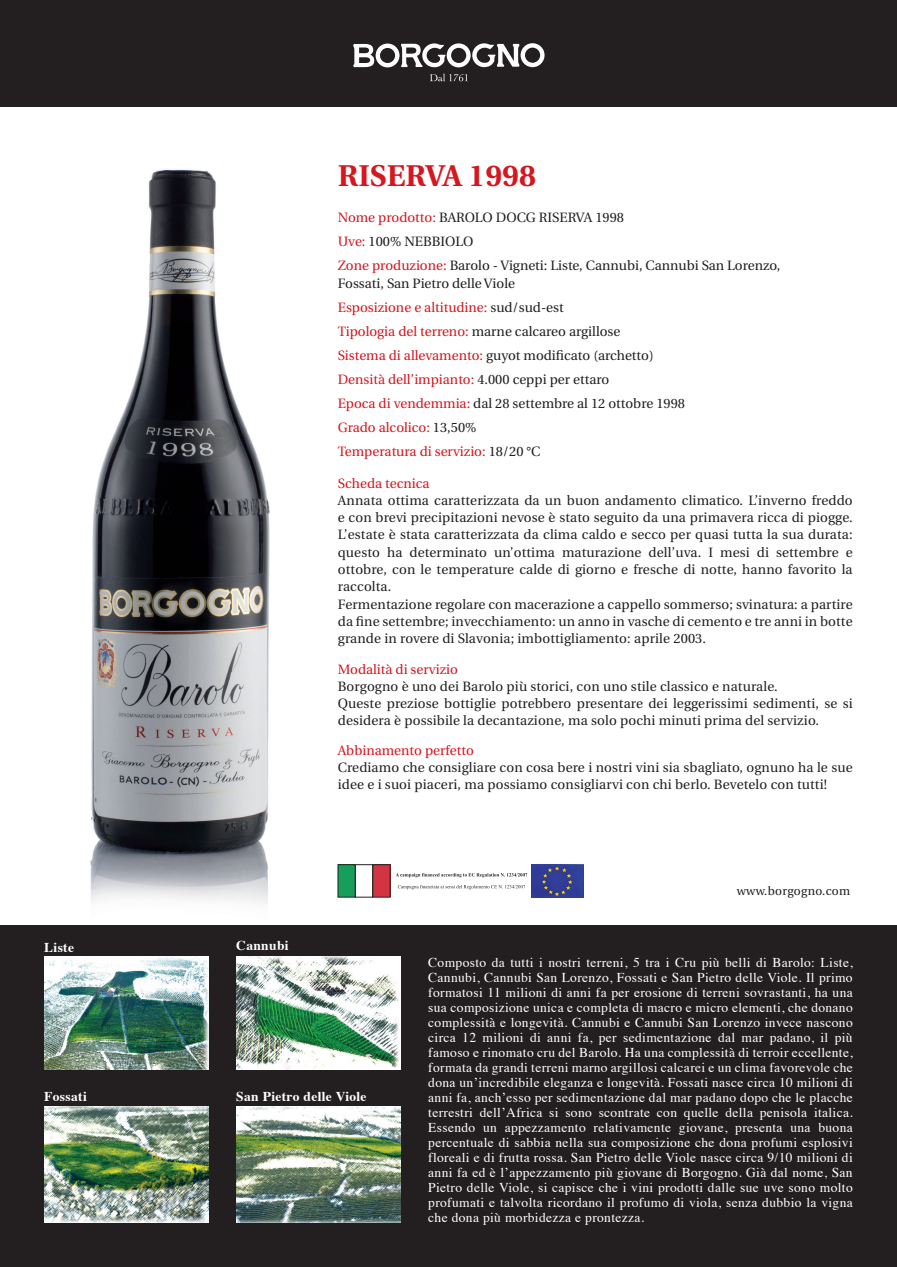
<style>
.page{position:relative;width:897px;height:1267px;background:#fff}
.page>*{position:absolute;margin:0;border:0;box-sizing:border-box;transform-origin:0 0}
.t1{font:700 30px "Utopia";color:#d5171f}
.t2{font:13.5px/17.2px "Utopia";letter-spacing:.01em;color:#231f20}
.t3{font:13.5px/15px "Times";letter-spacing:.025em;color:#fff;text-align:justify}
.t4{font:13.5px "Utopia";color:#d5171f}
.t5{font:700 13.5px "Times";letter-spacing:.025em;color:#fff}
.t6{font:12px "Utopia";letter-spacing:.025em;color:#231f20}
.s1{color:#d5171f}
.s2{color:#231f20}
</style>
<div class="page">
<img style="left:90px;top:169px;width:180px;height:736px">
<div style="left:0;top:0;width:896px;height:107px;background:#231f20"></div>
<svg style="left:430px;top:74px;width:37px;height:7px"></svg>
<svg style="left:353px;top:43px;width:191px;height:24px"></svg>
<div style="left:0;top:924px;width:896px;height:342px;background:#231f20"></div>
<img style="left:236px;top:956px;width:164px;height:113px">
<img style="left:44px;top:956px;width:164px;height:113px">
<img style="left:44px;top:1106px;width:164px;height:116px">
<img style="left:236px;top:1106px;width:164px;height:116px">
<svg style="left:395px;top:873px;width:132px;height:4px"></svg>
<svg style="left:398px;top:884px;width:127px;height:5px"></svg>
<div style="left:338px;top:864px;width:17px;height:33px;background:#179e58"></div>
<div style="left:355px;top:864px;width:18px;height:33px;border:1px solid #231f20"></div>
<div style="left:373px;top:864px;width:17px;height:33px;background:#d23441"></div>
<div style="left:372px;top:864px;width:18px;height:33px;border:1px solid #231f20"></div>
<img style="left:531px;top:864px;width:52px;height:33px">
<p class="t1" style="left:338px;top:158px;width:199px">RISERVA 1998</p>
<p class="t2" style="left:338px;top:209px;width:287px"><span class="s1">Nome prodotto:</span> BAROLO DOCG RISERVA 1998</p>
<p class="t2" style="left:338px;top:233px;width:137px"><span class="s1">Uve:</span> 100% NEBBIOLO</p>
<p class="t2" style="left:338px;top:256px;width:444px;line-height:18px"><span class="s1">Zone produzione:</span> Barolo - Vigneti: Liste, Cannubi, Cannubi San Lorenzo,<br>Fossati, San Pietro delle Viole</p>
<p class="t4" style="left:338px;top:299px;width:227px">Esposizione e altitudine: <span class="s2">sud/sud-est</span></p>
<p class="t2" style="left:338px;top:323px;width:284px"><span class="s1">Tipologia del terreno:</span> marne calcareo argillose</p>
<p class="t2" style="left:338px;top:347px;width:317px"><span class="s1">Sistema di allevamento:</span> guyot modificato (archetto)</p>
<p class="t4" style="left:338px;top:371px;width:273px">Densità dell’impianto: <span class="s2">4.000 ceppi per ettaro</span></p>
<p class="t2" style="left:338px;top:395px;width:348px"><span class="s1">Epoca di vendemmia:</span> dal 28 settembre al 12 ottobre 1998</p>
<p class="t4" style="left:338px;top:419px;width:140px">Grado alcolico: <span class="s2">13,50%</span></p>
<p class="t4" style="left:338px;top:443px;width:204px">Temperatura di servizio: <span class="s2">18/20 °C</span></p>
<p class="t4" style="left:338px;top:475px;width:93px">Scheda tecnica</p>
<p class="t2" style="left:338px;top:492px;width:516px;text-align:justify">Annata ottima caratterizzata da un buon andamento climatico. L’inverno freddo e con brevi precipitazioni nevose è stato seguito da una primavera ricca di piogge.<br>L’estate è stata caratterizzata da clima caldo e secco per quasi tutta la sua durata: questo ha determinato un’ottima maturazione dell’uva. I mesi di settembre e ottobre, con le temperature calde di giorno e fresche di notte, hanno favorito la raccolta.</p>
<p class="t2" style="left:338px;top:595px;width:516px;text-align:justify">Fermentazione regolare con macerazione a cappello sommerso; svinatura: a partire da fine settembre; invecchiamento: un anno in vasche di cemento e tre anni in botte grande in rovere di Slavonia; imbottigliamento: aprile 2003.</p>
<p class="t4" style="left:338px;top:661px;width:121px">Modalità di servizio</p>
<p class="t2" style="left:338px;top:678px;width:441px">Borgogno è uno dei Barolo più storici, con uno stile classico e naturale.</p>
<p class="t2" style="left:338px;top:695px;width:516px">Queste preziose bottiglie potrebbero presentare dei leggerissimi sedimenti, se si desidera è possibile la decantazione, ma solo pochi minuti prima del servizio.</p>
<p class="t4" style="left:338px;top:742px;width:137px">Abbinamento perfetto</p>
<p class="t2" style="left:338px;top:758px;width:516px">Crediamo che consigliare con cosa bere i nostri vini sia sbagliato, ognuno ha le sue idee e i suoi piaceri, ma possiamo consigliarvi con chi berlo. Bevetelo con tutti!</p>
<p class="t5" style="left:44px;top:934px;width:31px">Liste</p>
<p class="t5" style="left:236px;top:932px;width:54px">Cannubi</p>
<p class="t5" style="left:44px;top:1083px;width:44px">Fossati</p>
<p class="t5" style="left:236px;top:1083px;width:132px">San Pietro delle Viole</p>
<p class="t6" style="left:736px;top:884px;width:115px">www.borgogno.com</p>
<p class="t3" style="left:428px;top:953px;width:426px">Composto da tutti i nostri terreni, 5 tra i Cru più belli di Barolo: Liste, Cannubi, Cannubi San Lorenzo, Fossati e San Pietro delle Viole. Il primo formatosi 11 milioni di anni fa per erosione di terreni sovrastanti, ha una sua composizione unica e completa di macro e micro elementi, che donano complessità e longevità. Cannubi e Cannubi San Lorenzo invece nascono circa 12 milioni di anni fa, per sedimentazione dal mar padano, il più famoso e rinomato cru del Barolo. Ha una complessità di terroir eccellente, formata da grandi terreni marno argillosi calcarei e un clima favorevole che dona un’incredibile eleganza e longevità. Fossati nasce circa 10 milioni di anni fa, anch’esso per sedimentazione dal mar padano dopo che le placche terrestri dell’Africa si sono scontrate con quelle della penisola italica.<br>Essendo un appezzamento relativamente giovane, presenta una buona percentuale di sabbia nella sua composizione che dona profumi esplosivi floreali e di frutta rossa. San Pietro delle Viole nasce circa 9/10 milioni di anni fa ed è l’appezzamento più giovane di Borgogno. Già dal nome, San Pietro delle Viole, si capisce che i vini prodotti dalle sue uve sono molto profumati e talvolta ricordano il profumo di viola, senza dubbio la vigna che dona più morbidezza e prontezza.</p>
</div>
